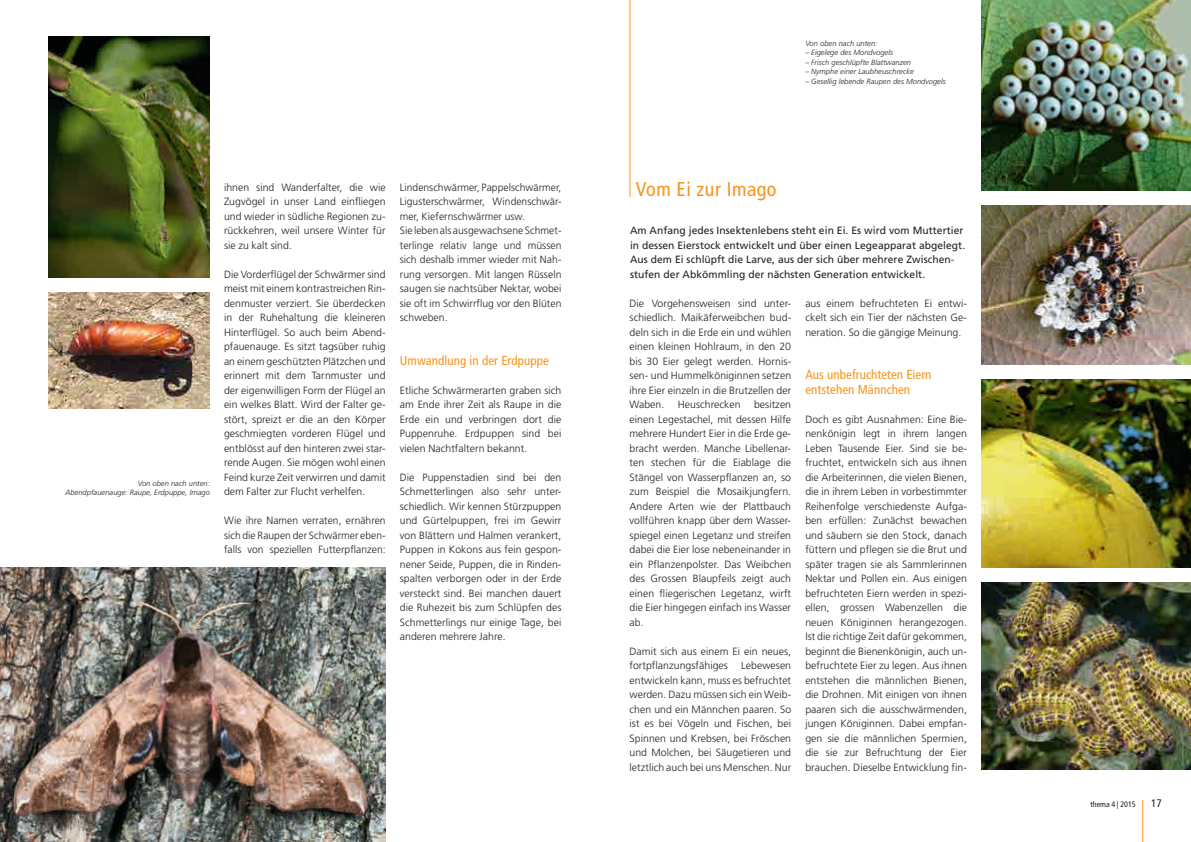
<style>
.page{position:relative;width:1191px;height:842px;background:#fff}
.page>*{position:absolute;margin:0;border:0;box-sizing:border-box;transform-origin:0 0}
.t1{font:condensed 20px "Frutiger";letter-spacing:.025em;color:#f7931d}
.t2{font:condensed 13px/14.5px "Frutiger";letter-spacing:.005em;color:#f7931d}
.t3{font:condensed 11px "Frutiger";color:#231f20}
.t4{font:300 10.5px/14.5px "Frutiger";letter-spacing:.005em;color:#231f20;text-align:justify}
.t5{font:10.5px/14.5px "Frutiger";letter-spacing:.005em;color:#231f20}
.t6{font:condensed 8px "Frutiger";color:#231f20}
.t7{font:italic 300 7.5px/9.5px "Frutiger";letter-spacing:.005em;color:#231f20;text-align:right}
</style>
<div class="page">
<img style="left:0;top:568px;width:386px;height:274px">
<img style="left:48px;top:37px;width:162px;height:241px">
<hr style="left:629px;top:0;width:1px;height:197px;background:#f7931d">
<img style="left:981px;top:0;width:210px;height:191px">
<img style="left:981px;top:205px;width:210px;height:160px">
<img style="left:981px;top:379px;width:210px;height:189px">
<img style="left:48px;top:292px;width:162px;height:116px">
<img style="left:981px;top:582px;width:210px;height:188px">
<hr style="left:1142px;top:800px;width:1px;height:42px;background:#f7931d">
<p class="t7" style="left:65px;top:478px;width:146px">Von oben nach unten:<br>Abendpfauenauge: Raupe, Erdpuppe, Imago</p>
<p class="t4" style="left:224px;top:180px;width:163px">ihnen sind Wanderfalter, die wie Zugvögel in unser Land einfliegen und wieder in südliche Regionen zu&shy;rückkehren, weil unsere Winter für sie zu kalt sind.</p>
<p class="t4" style="left:224px;top:267px;width:163px">Die Vorderflügel der Schwärmer sind meist mit einem kontrastreichen Rin&shy;denmuster verziert. Sie überdecken in der Ruhehaltung die kleineren Hinterflügel. So auch beim Abend&shy;pfauenauge. Es sitzt tagsüber ruhig an einem geschützten Plätzchen und erinnert mit dem Tarnmuster und der eigenwilligen Form der Flügel an ein welkes Blatt. Wird der Falter ge&shy;stört, spreizt er die an den Körper geschmiegten vorderen Flügel und entblösst auf den hinteren zwei star&shy;rende Augen. Sie mögen wohl einen Feind kurze Zeit verwirren und damit dem Falter zur Flucht verhelfen.</p>
<p class="t4" style="left:224px;top:513px;width:163px">Wie ihre Namen verraten, ernähren sich die Raupen der Schwärmer eben&shy;falls von speziellen Futterpflanzen:</p>
<p class="t4" style="left:400px;top:180px;width:163px;text-align:left">Lindenschwärmer, Pappelschwärmer,<br>Ligusterschwärmer, Windenschwär&shy;mer, Kiefernschwärmer usw.<br>Sie leben als ausgewachsene Schmet&shy;terlinge relativ lange und müssen sich deshalb immer wieder mit Nah&shy;rung versorgen. Mit langen Rüsseln saugen sie nachtsüber Nektar, wobei sie oft im Schwirrflug vor den Blüten schweben.</p>
<p class="t2" style="left:400px;top:353px;width:150px">Umwandlung in der Erdpuppe</p>
<p class="t4" style="left:400px;top:383px;width:163px">Etliche Schwärmerarten graben sich am Ende ihrer Zeit als Raupe in die Erde ein und verbringen dort die Puppenruhe. Erdpuppen sind bei vielen Nachtfaltern bekannt.</p>
<p class="t4" style="left:400px;top:470px;width:163px">Die Puppenstadien sind bei den Schmetterlingen also sehr unter&shy;schiedlich. Wir kennen Stürzpuppen und Gürtelpuppen, frei im Gewirr von Blättern und Halmen verankert, Puppen in Kokons aus fein gespon&shy;nener Seide, Puppen, die in Rinden&shy;spalten verborgen oder in der Erde versteckt sind. Bei manchen dauert die Ruhezeit bis zum Schlüpfen des Schmetterlings nur einige Tage, bei anderen mehrere Jahre.</p>
<p class="t7" style="left:805px;top:38px;width:74px">Von oben nach unten:</p>
<p class="t7" style="left:805px;top:48px;width:89px">– Eigelege des Mondvogels</p>
<p class="t7" style="left:805px;top:57px;width:107px">– Frisch geschlüpfte Blattwanzen</p>
<p class="t7" style="left:805px;top:67px;width:110px">– Nymphe einer Laubheuschrecke</p>
<p class="t7" style="left:805px;top:76px;width:142px">– Gesellig lebende Raupen des Mondvogels</p>
<h1 class="t1" style="left:635px;top:178px;width:142px">Vom Ei zur Imago</h1>
<p class="t5" style="left:630px;top:223px;width:337px">Am Anfang jedes Insektenlebens steht ein Ei. Es wird vom Muttertier in dessen Eierstock entwickelt und über einen Legeapparat abgelegt.<br>Aus dem Ei schlüpft die Larve, aus der sich über mehrere Zwischen&shy;stufen der Abkömmling der nächsten Generation entwickelt.</p>
<p class="t4" style="left:629px;top:296px;width:163px">Die Vorgehensweisen sind unter&shy;schiedlich. Maikäferweibchen bud&shy;deln sich in die Erde ein und wühlen einen kleinen Hohlraum, in den 20 bis 30 Eier gelegt werden. Hornis&shy;sen- und Hummelköniginnen setzen ihre Eier einzeln in die Brutzellen der Waben.</p>
<p class="t4" style="left:805px;top:296px;width:163px">aus einem befruchteten Ei entwi&shy;ckelt sich ein Tier der nächsten Ge&shy;neration. So die gängige Meinung.</p>
<p class="t2" style="left:805px;top:368px;width:128px">Aus unbefruchteten Eiern entstehen Männchen</p>
<p class="t4" style="left:805px;top:412px;width:163px">Doch es gibt Ausnahmen: Eine Bie&shy;nenkönigin legt in ihrem langen Leben Tausende Eier. Sind sie be&shy;fruchtet, entwickeln sich aus ihnen die Arbeiterinnen, die vielen Bienen, die in ihrem Leben in vorbestimmter Reihenfolge verschiedenste Aufga&shy;ben erfüllen: Zunächst bewachen und säubern sie den Stock, danach füttern und pflegen sie die Brut und später tragen sie als Sammlerinnen Nektar und Pollen ein. Aus einigen befruchteten Eiern werden in spezi&shy;ellen, grossen Wabenzellen die neuen Königinnen herangezogen.<br>Ist die richtige Zeit dafür gekommen, beginnt die Bienenkönigin, auch un&shy;befruchtete Eier zu legen. Aus ihnen entstehen die männlichen Bienen, die Drohnen. Mit einigen von ihnen paaren sich die ausschwärmenden, jungen Königinnen. Dabei empfan&shy;gen sie die männlichen Spermien, die sie zur Befruchtung der Eier brauchen. Dieselbe Entwicklung fin-</p>
<p class="t4" style="left:629px;top:397px;width:163px;text-indent:124px">besitzen einen Legestachel, mit dessen Hilfe mehrere Hundert Eier in die Erde ge&shy;bracht werden. Manche Libellenar&shy;ten stechen für die Eiablage die Stängel von Wasserpflanzen an, so zum Beispiel die Mosaikjungfern.<br>Andere Arten wie der Plattbauch vollführen knapp über dem Wasser&shy;spiegel einen Legetanz und streifen dabei die Eier lose nebeneinander in ein Pflanzenpolster. Das Weibchen des Grossen Blaupfeils zeigt auch einen fliegerischen Legetanz, wirft die Eier hingegen einfach ins Wasser ab.</p>
<p class="t4" style="left:629px;top:644px;width:163px">Damit sich aus einem Ei ein neues, fortpflanzungsfähiges Lebewesen entwickeln kann, muss es befruchtet werden. Dazu müssen sich ein Weib&shy;chen und ein Männchen paaren. So ist es bei Vögeln und Fischen, bei Spinnen und Krebsen, bei Fröschen und Molchen, bei Säugetieren und letztlich auch bei uns Menschen. Nur</p>
<p class="t4" style="left:678px;top:397px;width:64px">Heuschrecken</p>
<p class="t6" style="left:1090px;top:800px;width:47px">thema 4 | 2015</p>
<p class="t3" style="left:1151px;top:797px;width:12px">17</p>
</div>
